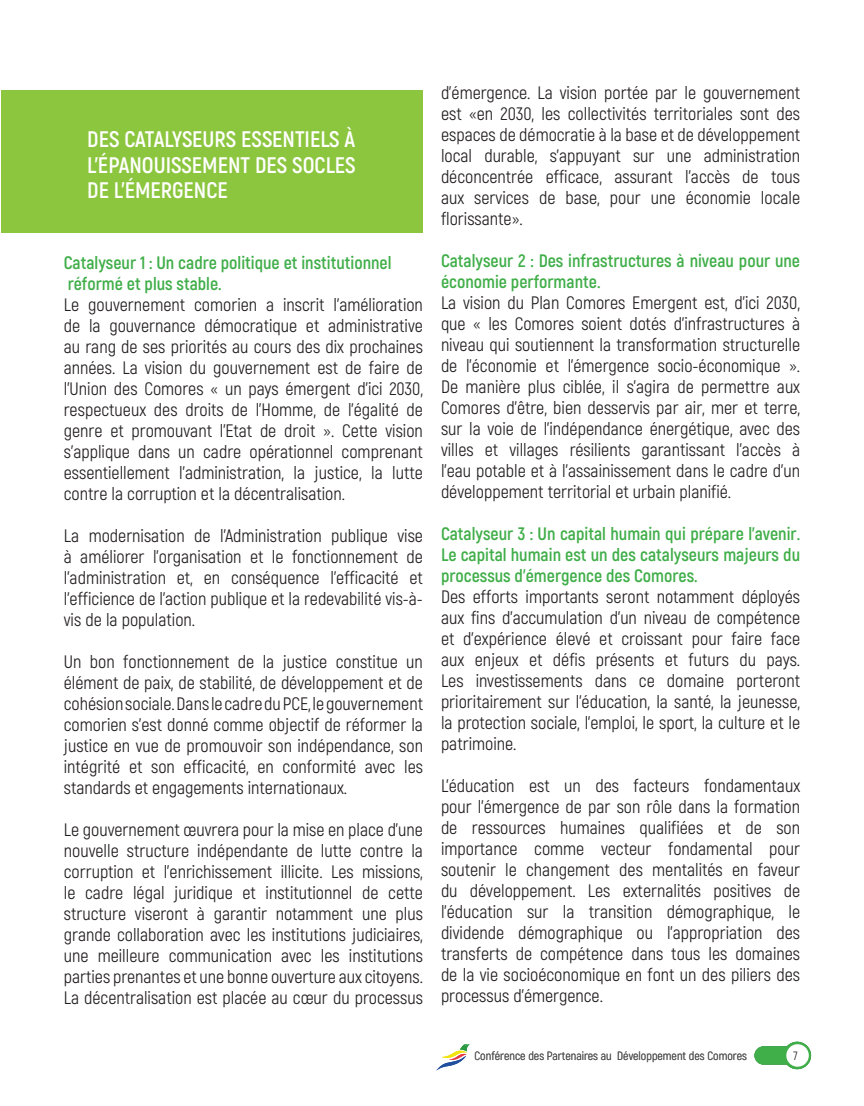
<style>
.page{position:relative;width:864px;height:1106px;background:#fff}
.page>*{position:absolute;margin:0;border:0;box-sizing:border-box;transform-origin:0 0}
.t1{font:700 22.5px/25.5px "Akrobat";color:#fff;text-align:justify}
.t2{font:18px/21px "Akrobat";color:#231f20;text-align:justify}
.t3{font:700 18px/21px "Akrobat";color:#40ae49}
.t4{font:12px "Akrobat";color:#505052}
.t5{font:12px "Akrobat";color:#231f20}
</style>
<div class="page">
<svg style="left:754px;top:1041px;width:56px;height:28px"></svg>
<div style="left:786px;top:1044px;width:22px;height:22px;background:#fff;border-radius:50%"></div>
<svg style="left:436px;top:1044px;width:33px;height:26px"></svg>
<div style="left:2px;top:90px;width:421px;height:142px;background:#8bc63e"></div>
<p class="t1" style="left:87px;top:127px;width:270px">DES CATALYSEURS ESSENTIELS À L’ÉPANOUISSEMENT DES SOCLES DE L’ÉMERGENCE</p>
<p class="t3" style="left:64px;top:252px;width:329px">Catalyseur 1 : Un cadre politique et institutionnel réformé et plus stable.</p>
<p class="t2" style="left:64px;top:294px;width:360px">Le gouvernement comorien a inscrit l’amélioration de la gouvernance démocratique et administrative au rang de ses priorités au cours des dix prochaines années. La vision du gouvernement est de faire de l’Union des Comores « un pays émergent d’ici 2030, respectueux des droits de l’Homme, de l’égalité de genre et promouvant l’Etat de droit ». Cette vision s’applique dans un cadre opérationnel comprenant essentiellement l’administration, la justice, la lutte contre la corruption et la décentralisation.</p>
<p class="t2" style="left:64px;top:525px;width:360px">La modernisation de l’Administration publique vise à améliorer l’organisation et le fonctionnement de l’administration et, en conséquence l’efficacité et l’efficience de l’action publique et la redevabilité vis-à&shy;vis de la population.</p>
<p class="t2" style="left:64px;top:651px;width:360px">Un bon fonctionnement de la justice constitue un élément de paix, de stabilité, de développement et de cohésion sociale. Dans le cadre du PCE, le gouvernement comorien s’est donné comme objectif de réformer la justice en vue de promouvoir son indépendance, son intégrité et son efficacité, en conformité avec les standards et engagements internationaux.</p>
<p class="t2" style="left:64px;top:819px;width:360px">Le gouvernement œuvrera pour la mise en place d’une nouvelle structure indépendante de lutte contre la corruption et l’enrichissement illicite. Les missions, le cadre légal juridique et institutionnel de cette structure viseront à garantir notamment une plus grande collaboration avec les institutions judiciaires, une meilleure communication avec les institutions parties prenantes et une bonne ouverture aux citoyens.<br>La décentralisation est placée au cœur du processus</p>
<p class="t2" style="left:441px;top:82px;width:360px">d’émergence. La vision portée par le gouvernement est «en 2030, les collectivités territoriales sont des espaces de démocratie à la base et de développement local durable, s'appuyant sur une administration déconcentrée efficace, assurant l’accès de tous aux services de base, pour une économie locale florissante».</p>
<p class="t3" style="left:441px;top:250px;width:360px">Catalyseur 2 : Des infrastructures à niveau pour une économie performante.</p>
<p class="t2" style="left:441px;top:292px;width:360px">La vision du Plan Comores Emergent est, d’ici 2030, que « les Comores soient dotés d’infrastructures à niveau qui soutiennent la transformation structurelle de l’économie et l’émergence socio-économique ».<br>De manière plus ciblée, il s’agira de permettre aux Comores d’être, bien desservis par air, mer et terre, sur la voie de l’indépendance énergétique, avec des villes et villages résilients garantissant l’accès à l’eau potable et à l’assainissement dans le cadre d’un développement territorial et urbain planifié.</p>
<p class="t3" style="left:441px;top:523px;width:360px;text-align:justify">Catalyseur 3 : Un capital humain qui prépare l’avenir.<br>Le capital humain est un des catalyseurs majeurs du processus d’émergence des Comores.</p>
<p class="t2" style="left:441px;top:586px;width:360px">Des efforts importants seront notamment déployés aux fins d’accumulation d’un niveau de compétence et d’expérience élevé et croissant pour faire face aux enjeux et défis présents et futurs du pays.<br>Les investissements dans ce domaine porteront prioritairement sur l’éducation, la santé, la jeunesse, la protection sociale, l’emploi, le sport, la culture et le patrimoine.</p>
<p class="t2" style="left:441px;top:775px;width:360px">L’éducation est un des facteurs fondamentaux pour l’émergence de par son rôle dans la formation de ressources humaines qualifiées et de son importance comme vecteur fondamental pour soutenir le changement des mentalités en faveur du développement. Les externalités positives de l’éducation sur la transition démographique, le dividende démographique ou l’appropriation des transferts de compétence dans tous les domaines de la vie socioéconomique en font un des piliers des processus d’émergence.</p>
<p class="t4" style="left:474px;top:1048px;width:274px">Conférence des Partenaires au Développement des Comores</p>
<p class="t5" style="left:793px;top:1048px;width:8px">77</p>
</div>
